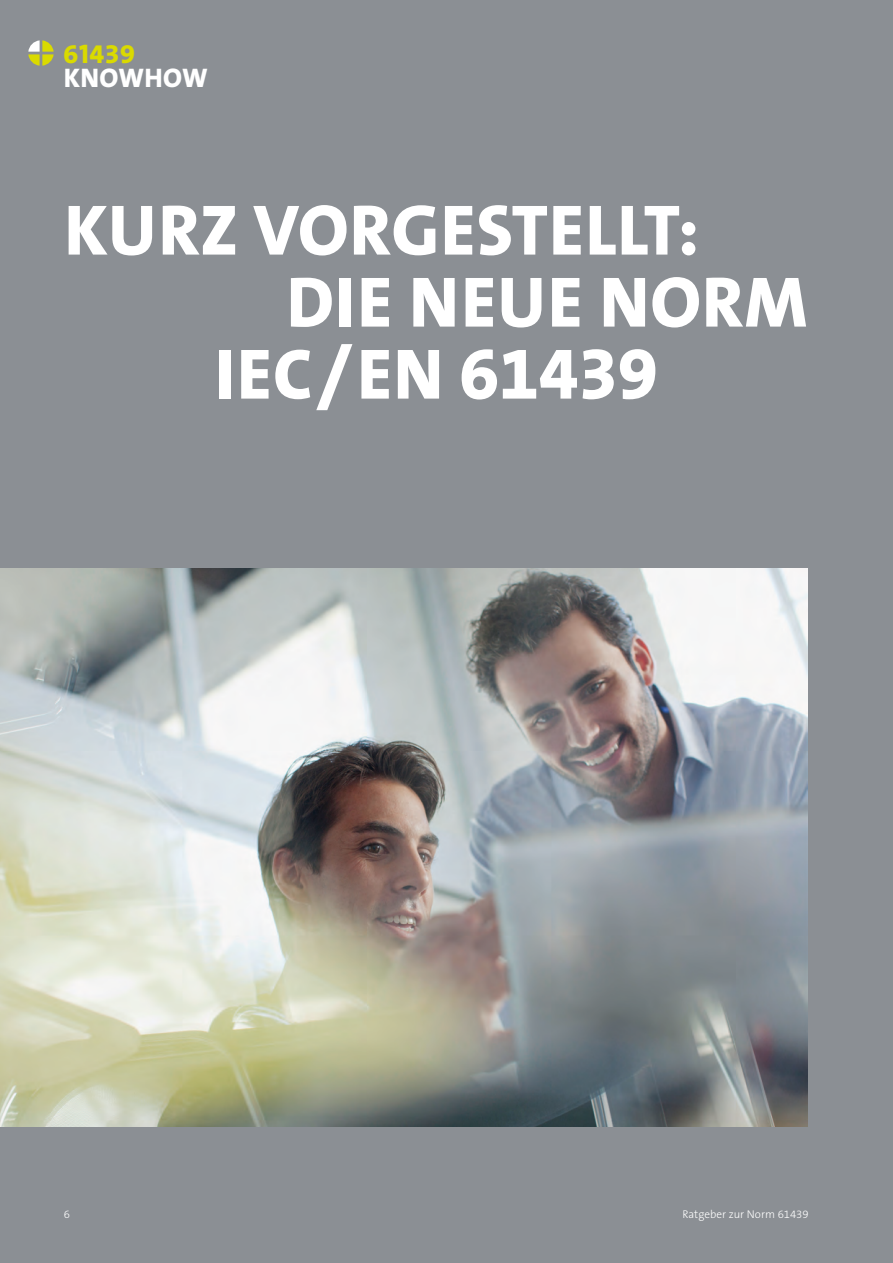
<style>
.page{position:relative;width:893px;height:1263px;background:#8b8f94}
.page>*{position:absolute;margin:0;border:0;box-sizing:border-box;transform-origin:0 0}
.t1{font:800 72px "The Sans B Plus W8";letter-spacing:.015em;color:#fff}
.t2{font:800 27px "The Sans B Plus W8";letter-spacing:.01em;color:#fff}
.t3{font:800 27px "The Sans B Plus W8";letter-spacing:.02em;color:#dada00}
.t4{font:300 11.25px "The Sans B Plus W3";color:#fff}
</style>
<div class="page">
<svg style="left:28px;top:40px;width:26px;height:26px"></svg>
<img style="left:0;top:568px;width:808px;height:558px">
<p class="t3" style="left:64px;top:36px;width:73px">61439</p>
<p class="t2" style="left:64px;top:60px;width:145px">KNOWHOW</p>
<p class="t1" style="left:64px;top:184px;width:636px">KURZ VORGESTELLT:</p>
<p class="t1" style="left:287px;top:256px;width:522px">DIE NEUE NORM</p>
<p class="t1" style="left:215px;top:328px;width:444px">IEC/EN 61439</p>
<p class="t4" style="left:64px;top:1207px;width:8px">6</p>
<p class="t4" style="left:683px;top:1207px;width:128px">Ratgeber zur Norm 61439</p>
</div>
